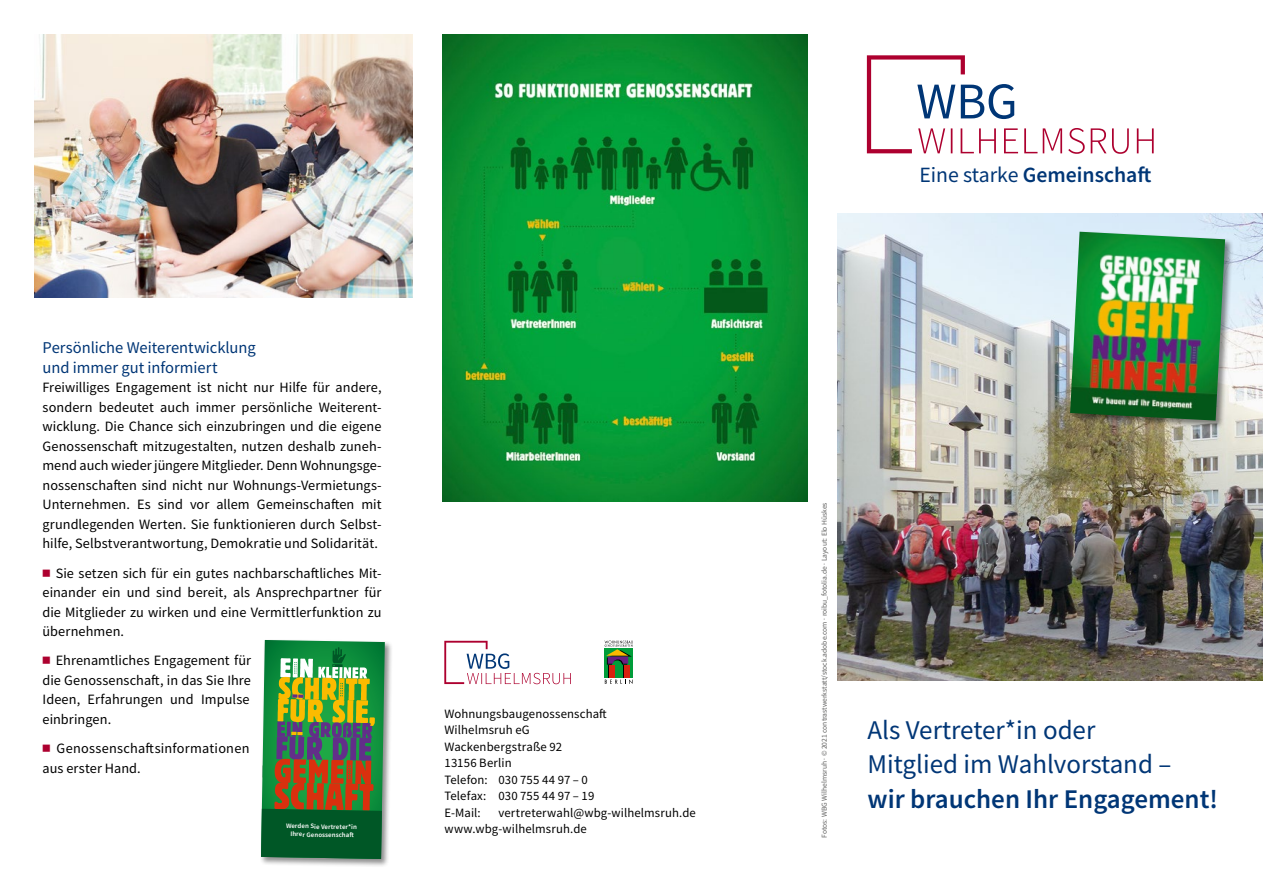
<style>
.page{position:relative;width:1263px;height:893px;background:#fff}
.page>*{position:absolute;margin:0;border:0;box-sizing:border-box;transform-origin:0 0}
.t1{font:27px/34.5px "Source Sans Pro";color:#003676}
.t2{font:600 27px "Source Sans Pro";color:#003676}
.t3{font:600 21.75px "Source Sans Pro";color:#003676}
.t4{font:16.5px/19.5px "Source Sans Pro";letter-spacing:-.005em;color:#003676}
.t5{font:14.25px/19.5px "Source Sans Pro";letter-spacing:.01em;color:#000;text-align:justify}
.t6{font:12.75px/16.5px "Source Sans Pro";letter-spacing:.01em;color:#000}
.t7{font:7.5px "Source Sans Pro";color:#626261}
.t8{font:600 6.9px/8.2px "Source Sans Pro";color:#fff;text-align:center}
.s1{font-weight:400}
</style>
<div class="page">
<img style="left:838px;top:213px;width:425px;height:467px">
<svg style="left:867px;top:55px;width:287px;height:99px"></svg>
<img style="left:442px;top:34px;width:366px;height:468px">
<div style="left:1069px;top:230px;width:165px;height:199px;background:#000;opacity:.45"></div>
<img style="left:1070px;top:232px;width:155px;height:189px">
<div style="left:260px;top:639px;width:134px;height:229px;background:#000;opacity:.45"></div>
<svg style="left:261px;top:640px;width:124px;height:219px;background:#517a3e"></svg>
<svg style="left:605px;top:665px;width:28px;height:12px"></svg>
<svg style="left:623px;top:666px;width:5px;height:12px"></svg>
<svg style="left:608px;top:666px;width:5px;height:12px"></svg>
<svg style="left:604px;top:640px;width:29px;height:25px"></svg>
<div style="left:609px;top:665px;width:5px;height:12px;background:#d8220f"></div>
<div style="left:624px;top:665px;width:5px;height:12px;background:#d8220f"></div>
<svg style="left:605px;top:679px;width:27px;height:5px"></svg>
<svg style="left:444px;top:641px;width:127px;height:43px"></svg>
<img style="left:34px;top:34px;width:378px;height:264px">
<p class="t4" style="left:43px;top:338px;width:215px">Persönliche Weiterentwicklung und immer gut informiert</p>
<p class="t5" style="left:43px;top:378px;width:341px">Freiwilliges Engagement ist nicht nur Hilfe für andere, sondern bedeutet auch immer persönliche Weiterent&shy;wicklung. Die Chance sich einzubringen und die eigene Genossenschaft mitzugestalten, nutzen deshalb zuneh&shy;mend auch wieder jüngere Mitglieder. Denn Wohnungsge&shy;nossenschaften sind nicht nur Wohnungs-Vermietungs-Unternehmen. Es sind vor allem Gemeinschaften mit grundlegenden Werten. Sie funktionieren durch Selbst&shy;hilfe, Selbstverantwortung, Demokratie und Solidarität.</p>
<p class="t5" style="left:43px;top:563px;width:340px;text-indent:13px">Sie setzen sich für ein gutes nachbarschaftliches Mit&shy;einander ein und sind bereit, als Ansprechpartner für die Mitglieder zu wirken und eine Vermittlerfunktion zu übernehmen.</p>
<p class="t5" style="left:43px;top:651px;width:210px;text-indent:13px">Ehrenamtliches Engagement für die Genossenschaft, in das Sie Ihre Ideen, Erfahrungen und Impulse einbringen.</p>
<p class="t5" style="left:43px;top:738px;width:209px;text-indent:14px">Genossenschaftsinformationen aus erster Hand.</p>
<p class="t8" style="left:286px;top:821px;width:72px;rotate:1deg">Werden Sie Vertreter*in<br>Ihrer Genossenscha</p>
<p class="t6" style="left:444px;top:705px;width:164px">Wohnungsbaugenossenschaft<br>Wilhelmsruh eG<br>Wackenbergstraße 92<br>13156 Berlin<br>Telefon: 030 755 44 97 – 0<br>Telefax: 030 755 44 97 – 19<br>E-Mail:</p>
<p class="t6" style="left:444px;top:804px;width:253px;text-indent:54px">vertreterwahl@wbg-wilhelmsruh.de www.wbg-wilhelmsruh.de</p>
<h2 class="t3" style="left:919px;top:161px;width:234px"><span class="s1">Eine starke</span> Gemeinschaft</h2>
<p class="t7" style="left:819px;top:838px;width:337px;rotate:-90deg">Fotos: WBG Wilhelmsruh · © 2021 contrastwerkstatt/stock.adobe.com · roibu_fotolia.de · Layout: Elo Hüskes</p>
<h1 class="t1" style="left:867px;top:712px;width:305px">Als Vertreter*in oder<br>Mitglied im Wahlvorstand –</h1>
<h1 class="t2" style="left:867px;top:781px;width:352px">wir brauchen Ihr Engagement!</h1>
</div>
